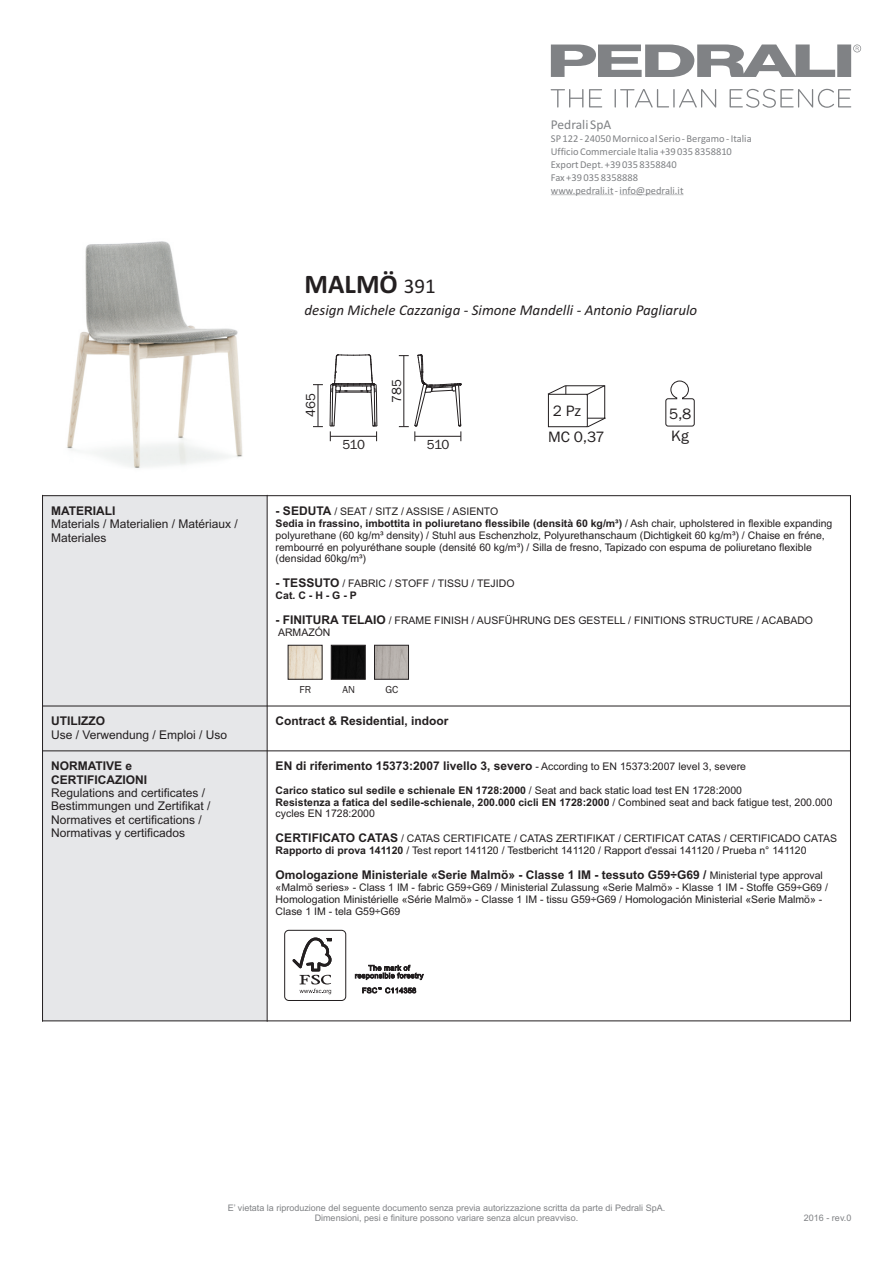
<style>
.page{position:relative;width:893px;height:1263px;background:#fff}
.page>*{position:absolute;margin:0;border:0;box-sizing:border-box;transform-origin:0 0}
.t1{font:700 27px "Calibri";color:#231f20}
.t2{font:15.6px "Franklin Gothic";color:#231f20}
.t3{font:italic 15px "Calibri";color:#231f20}
.t4{font:13.5px "Franklin Gothic";letter-spacing:-.015em;color:#231f20}
.t5{font:13.5px "Calibri";color:#808285}
.t6{font:700 12px/13.4px "Arial";color:#231f20}
.t7{font:12px/13.4px "Arial";color:#231f20}
.t8{font:10.5px/11.9px "Arial";color:#231f20}
.t9{font:700 10.5px/11.7px "Arial";color:#231f20}
.t10{font:10.5px/12.8px "Calibri";color:#808285}
.t11{font:10.5px "Franklin Gothic";color:#231f20}
.t12{font:9px/10.1px "Arial";color:#808285;text-align:center}
.s1{font-weight:400;font-size:21px}
.s2{font-weight:700;font-size:12px}
.s3{font-weight:700}
.s4{font-weight:400;font-size:10.5px}
.s5{font-weight:400}
</style>
<div class="page">
<img style="left:67px;top:241px;width:176px;height:227px">
<div style="left:43px;top:496px;width:224px;height:210px;background:#e6e7e9"></div>
<div style="left:43px;top:706px;width:224px;height:45px;background:#e6e7e9"></div>
<div style="left:43px;top:751px;width:224px;height:270px;background:#e6e7e9"></div>
<hr style="left:42px;top:495px;width:1px;height:526px;background:#231f20">
<hr style="left:267px;top:495px;width:1px;height:526px;background:#231f20">
<hr style="left:850px;top:495px;width:1px;height:526px;background:#231f20">
<hr style="left:42px;top:1020px;width:809px;height:1px;background:#231f20">
<hr style="left:42px;top:750px;width:809px;height:1px;background:#231f20">
<hr style="left:42px;top:705px;width:809px;height:1px;background:#231f20">
<hr style="left:42px;top:495px;width:809px;height:1px;background:#231f20">
<svg style="left:665px;top:380px;width:30px;height:47px"></svg>
<svg style="left:547px;top:385px;width:59px;height:43px"></svg>
<hr style="left:318px;top:385px;width:1px;height:41px;background:#231f20">
<hr style="left:404px;top:356px;width:1px;height:70px;background:#231f20">
<svg style="left:330px;top:355px;width:47px;height:86px"></svg>
<hr style="left:330px;top:436px;width:47px;height:1px;background:#231f20">
<svg style="left:415px;top:355px;width:47px;height:86px"></svg>
<hr style="left:415px;top:436px;width:46px;height:1px;background:#231f20">
<img style="left:333px;top:647px;width:30px;height:30px">
<img style="left:290px;top:647px;width:30px;height:30px">
<div style="left:331px;top:645px;width:34px;height:34px;border:1px solid #231f20"></div>
<img style="left:376px;top:647px;width:31px;height:30px">
<div style="left:374px;top:645px;width:35px;height:34px;border:1px solid #231f20"></div>
<svg style="left:284px;top:930px;width:62px;height:71px"></svg>
<svg style="left:355px;top:965px;width:69px;height:15px"></svg>
<svg style="left:362px;top:987px;width:54px;height:6px"></svg>
<hr style="left:551px;top:195px;width:62px;height:1px;background:#808285">
<hr style="left:620px;top:195px;width:63px;height:1px;background:#808285">
<svg style="left:551px;top:44px;width:310px;height:64px"></svg>
<p class="t5" style="left:551px;top:119px;width:62px">Pedrali SpA</p>
<p class="t10" style="left:551px;top:133px;width:202px">SP 122 - 24050 Mornico al Serio - Bergamo - Italia Ufficio Commerciale Italia +39 035 8358810<br>Export Dept. +39 035 8358840<br>Fax +39 035 8358888<br>www.pedrali.it - info@pedrali.it</p>
<h1 class="t1" style="left:305px;top:273px;width:133px">MALMÖ <span class="s1">391</span></h1>
<h3 class="t3" style="left:305px;top:303px;width:394px">design Michele Cazzaniga - Simone Mandelli - Antonio Pagliarulo</h3>
<p class="t4" style="left:392px;top:403px;width:25px;rotate:-90deg">785</p>
<p class="t4" style="left:306px;top:417px;width:25px;rotate:-90deg">465</p>
<h2 class="t2" style="left:553px;top:405px;width:30px">2 Pz</h2>
<h2 class="t2" style="left:669px;top:408px;width:24px">5,8</h2>
<p class="t4" style="left:342px;top:439px;width:24px">510</p>
<p class="t4" style="left:427px;top:439px;width:24px">510</p>
<h2 class="t2" style="left:548px;top:431px;width:58px">MC 0,37</h2>
<h2 class="t2" style="left:671px;top:430px;width:19px">Kg</h2>
<p class="t6" style="left:51px;top:505px;width:66px">MATERIALI</p>
<p class="t7" style="left:51px;top:519px;width:188px">Materials / Materialien / Matériaux /<br>Materiales</p>
<p class="t8" style="left:276px;top:506px;width:558px"><span class="s2">- SEDUTA</span> / SEAT / SITZ / ASSISE / ASIENTO<br><span class="s3">Sedia in frassino, imbottita in poliuretano flessibile (densità 60 kg/m³)</span> / Ash chair, upholstered in flexible expanding polyurethane (60 kg/m³ density) / Stuhl aus Eschenzholz, Polyurethanschaum (Dichtigkeit 60 kg/m³) / Chaise en fréne, rembourré en polyuréthane souple (densité 60 kg/m³) / Silla de fresno, Tapizado con espuma de poliuretano flexible (densidad 60kg/m³)</p>
<p class="t8" style="left:276px;top:578px;width:240px"><span class="s2">- TESSUTO</span> / FABRIC / STOFF / TISSU / TEJIDO<br><span class="s3">Cat. C - H - G - P</span></p>
<p class="t8" style="left:276px;top:615px;width:539px"><span class="s2">- FINITURA TELAIO</span> / FRAME FINISH / AUSFÜHRUNG DES GESTELL / FINITIONS STRUCTURE / ACABADO<br>ARMAZÓN</p>
<p class="t11" style="left:299px;top:685px;width:13px">FR</p>
<p class="t11" style="left:342px;top:685px;width:14px">AN</p>
<p class="t11" style="left:385px;top:685px;width:14px">GC</p>
<p class="t6" style="left:51px;top:716px;width:55px">UTILIZZO</p>
<p class="t7" style="left:51px;top:729px;width:178px">Use / Verwendung / Emploi / Uso</p>
<p class="t6" style="left:276px;top:716px;width:174px">Contract &amp; Residential, indoor</p>
<p class="t6" style="left:51px;top:760px;width:97px">NORMATIVE e<br>CERTIFICAZIONI</p>
<p class="t7" style="left:51px;top:787px;width:161px">Regulations and certificates /<br>Bestimmungen und Zertifikat /<br>Normatives et certifications /<br>Normativas y certificados</p>
<p class="t6" style="left:276px;top:760px;width:472px">EN di riferimento 15373:2007 livello 3, severo <span class="s4">- According to EN 15373:2007 level 3, severe</span></p>
<p class="t9" style="left:276px;top:785px;width:558px">Carico statico sul sedile e schienale EN 1728:2000 <span class="s5">/ Seat and back static load test EN 1728:2000<br></span>Resistenza a fatica del sedile-schienale, 200.000 cicli EN 1728:2000 <span class="s5">/ Combined seat and back fatigue test, 200.000 cycles EN 1728:2000</span></p>
<p class="t8" style="left:276px;top:833px;width:563px"><span class="s2">CERTIFICATO CATAS</span> / CATAS CERTIFICATE / CATAS ZERTIFIKAT / CERTIFICAT CATAS / CERTIFICADO CATAS<br><span class="s3">Rapporto di prova 141120</span> / Test report 141120 / Testbericht 141120 / Rapport d'essai 141120 / Prueba n° 141120</p>
<p class="t6" style="left:276px;top:869px;width:549px">Omologazione Ministeriale «Serie Malmö» - Classe 1 IM - tessuto G59÷G69 / <span class="s4">Ministerial type approval</span></p>
<p class="t8" style="left:276px;top:883px;width:554px">«Malmö series» - Class 1 IM - fabric G59÷G69 / Ministerial Zulassung «Serie Malmö» - Klasse 1 IM - Stoffe G59÷G69 /<br>Homologation Ministérielle «Série Malmö» - Classe 1 IM - tissu G59÷G69 / Homologación Ministerial «Serie Malmö» -<br>Clase 1 IM - tela G59÷G69</p>
<p class="t12" style="left:228px;top:1203px;width:439px">E’ vietata la riproduzione del seguente documento senza previa autorizzazione scritta da parte di Pedrali SpA.<br>Dimensioni, pesi e finiture possono variare senza alcun preavviso.</p>
<p class="t12" style="left:804px;top:1213px;width:49px">2016 - rev.0</p>
</div>
